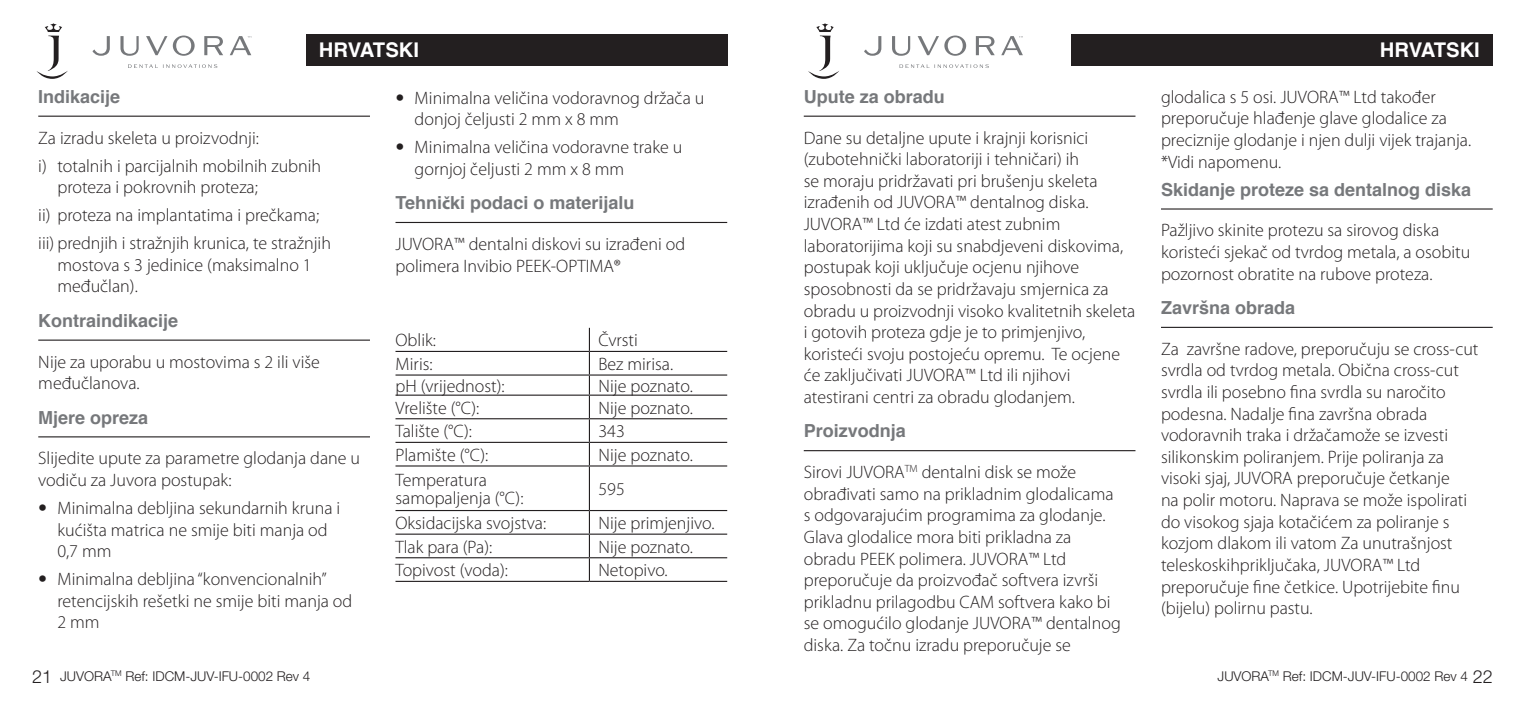
<style>
.page{position:relative;width:1531px;height:702px;background:#fff}
.page>*{position:absolute;margin:0;border:0;box-sizing:border-box;transform-origin:0 0}
.t1{font:700 20.25px "Helvetica";color:#fff}
.t2{font:300 18px/21.6px "Myriad Pro";color:#231f20}
.t3{font:700 18px "Helvetica";color:#76787b}
.t4{font:300 18px "Helvetica Neue";color:#231f20}
.t5{font:300 13.5px "Helvetica Neue";color:#231f20}
.t6{font:300 7.88px "Helvetica Neue";color:#231f20}
.s1{font-family:"Helvetica Neue"}
.s2{font-family:"Myriad Pro"}
</style>
<div class="page">
<svg style="left:128px;top:64px;width:89px;height:4px"></svg>
<svg style="left:37px;top:23px;width:31px;height:56px"></svg>
<svg style="left:92px;top:36px;width:159px;height:20px"></svg>
<svg style="left:899px;top:64px;width:90px;height:4px"></svg>
<svg style="left:808px;top:23px;width:31px;height:56px"></svg>
<svg style="left:864px;top:36px;width:159px;height:20px"></svg>
<div style="left:306px;top:34px;width:421px;height:32px;background:#231f20"></div>
<div style="left:1071px;top:34px;width:421px;height:32px;background:#231f20"></div>
<hr style="left:804px;top:116px;width:331px;height:1px;background:#231f20">
<hr style="left:804px;top:450px;width:331px;height:1px;background:#231f20">
<hr style="left:1161px;top:208px;width:331px;height:1px;background:#231f20">
<hr style="left:1161px;top:327px;width:331px;height:1px;background:#231f20">
<hr style="left:395px;top:351px;width:194px;height:1px;background:#231f20">
<hr style="left:395px;top:374px;width:194px;height:1px;background:#231f20">
<hr style="left:395px;top:394px;width:194px;height:1px;background:#231f20">
<hr style="left:395px;top:418px;width:194px;height:1px;background:#231f20">
<hr style="left:395px;top:442px;width:194px;height:1px;background:#231f20">
<hr style="left:395px;top:465px;width:194px;height:1px;background:#231f20">
<hr style="left:395px;top:510px;width:194px;height:1px;background:#231f20">
<hr style="left:395px;top:533px;width:194px;height:1px;background:#231f20">
<svg style="left:589px;top:328px;width:1px;height:137px"></svg>
<hr style="left:589px;top:466px;width:1px;height:44px;background:#231f20">
<hr style="left:589px;top:351px;width:138px;height:1px;background:#231f20">
<hr style="left:589px;top:374px;width:138px;height:1px;background:#231f20">
<hr style="left:589px;top:394px;width:138px;height:1px;background:#231f20">
<hr style="left:589px;top:418px;width:138px;height:1px;background:#231f20">
<hr style="left:589px;top:442px;width:138px;height:1px;background:#231f20">
<hr style="left:589px;top:465px;width:138px;height:1px;background:#231f20">
<hr style="left:589px;top:510px;width:138px;height:1px;background:#231f20">
<hr style="left:589px;top:533px;width:138px;height:1px;background:#231f20">
<hr style="left:395px;top:557px;width:194px;height:1px;background:#231f20">
<hr style="left:395px;top:580px;width:194px;height:2px;background:#231f20">
<svg style="left:589px;top:511px;width:1px;height:69px"></svg>
<hr style="left:589px;top:557px;width:138px;height:1px;background:#231f20">
<hr style="left:589px;top:580px;width:138px;height:2px;background:#231f20">
<hr style="left:38px;top:116px;width:332px;height:1px;background:#231f20">
<hr style="left:38px;top:339px;width:332px;height:1px;background:#231f20">
<hr style="left:38px;top:436px;width:332px;height:1px;background:#231f20">
<hr style="left:395px;top:222px;width:332px;height:1px;background:#231f20">
<p class="t1" style="left:319px;top:33px;width:90px">Hrvatski</p>
<p class="t2" style="left:415px;top:87px;width:291px;text-indent:-19px"><span class="s1">•</span> Minimalna veličina vodoravnog držača u donjoj čeljusti 2 mm x 8 mm</p>
<p class="t2" style="left:415px;top:137px;width:269px;text-indent:-19px"><span class="s1">•</span> Minimalna veličina vodoravne trake u gornjoj čeljusti 2 mm x 8 mm</p>
<p class="t3" style="left:395px;top:188px;width:240px">Tehni<span class="s2">č</span>ki podaci o materijalu</p>
<p class="t2" style="left:395px;top:233px;width:291px">JUVORA™ dentalni diskovi su izrađeni od polimera Invibio PEEK-OPTIMA®</p>
<p class="t3" style="left:38px;top:82px;width:84px">Indikacije</p>
<p class="t2" style="left:38px;top:124px;width:284px;line-height:27.9px">Za izradu skeleta u proizvodnji:<br>i) totalnih i parcijalnih mobilnih zubnih</p>
<p class="t2" style="left:38px;top:173px;width:294px;line-height:27.9px;text-indent:19px">proteza i pokrovnih proteza;<br>ii) proteza na implantatima i prečkama; iii) prednjih i stražnjih krunica, te stražnjih</p>
<p class="t2" style="left:57px;top:254px;width:256px">mostova s 3 jedinice (maksimalno 1 međučlan).</p>
<p class="t3" style="left:38px;top:306px;width:142px">Kontraindikacije</p>
<p class="t2" style="left:38px;top:351px;width:283px">Nije za uporabu u mostovima s 2 ili više međučlanova.</p>
<p class="t3" style="left:38px;top:402px;width:112px">Mjere opreza</p>
<p class="t2" style="left:38px;top:448px;width:323px">Slijedite upute za parametre glodanja dane u vodiču za Juvora postupak:</p>
<p class="t2" style="left:57px;top:497px;width:284px;text-indent:-19px"><span class="s1">•</span> Minimalna debljina sekundarnih kruna i kućišta matrica ne smije biti manja od<br>0,7 mm</p>
<p class="t2" style="left:57px;top:568px;width:296px;text-indent:-19px"><span class="s1">•</span> Minimalna debljina “konvencionalnih” retencijskih rešetki ne smije biti manja od<br>2 mm</p>
<p class="t2" style="left:395px;top:329px;width:42px">Oblik:</p>
<p class="t2" style="left:598px;top:329px;width:41px">Čvrsti</p>
<p class="t2" style="left:395px;top:353px;width:39px">Miris:</p>
<p class="t2" style="left:598px;top:353px;width:76px">Bez mirisa.</p>
<p class="t2" style="left:395px;top:375px;width:111px">pH (vrijednost):</p>
<p class="t2" style="left:598px;top:375px;width:96px">Nije poznato.</p>
<p class="t2" style="left:395px;top:397px;width:85px">Vrelište (°C):</p>
<p class="t2" style="left:598px;top:397px;width:96px">Nije poznato.</p>
<p class="t2" style="left:395px;top:421px;width:78px">Talište (°C):</p>
<p class="t2" style="left:598px;top:421px;width:28px">343</p>
<p class="t2" style="left:395px;top:444px;width:94px">Plamište (°C):</p>
<p class="t2" style="left:598px;top:444px;width:96px">Nije poznato.</p>
<p class="t2" style="left:395px;top:471px;width:129px;line-height:18px">Temperatura samopaljenja (°C):</p>
<p class="t2" style="left:598px;top:478px;width:28px">595</p>
<p class="t2" style="left:395px;top:512px;width:152px">Oksidacijska svojstva:</p>
<p class="t2" style="left:598px;top:512px;width:118px">Nije primjenjivo.</p>
<p class="t2" style="left:395px;top:536px;width:98px">Tlak para (Pa):</p>
<p class="t2" style="left:598px;top:536px;width:96px">Nije poznato.</p>
<p class="t2" style="left:395px;top:559px;width:114px">Topivost (voda):</p>
<p class="t2" style="left:598px;top:559px;width:71px">Netopivo.</p>
<p class="t3" style="left:804px;top:82px;width:143px">Upute za obradu</p>
<p class="t2" style="left:804px;top:127px;width:333px">Dane su detaljne upute i krajnji korisnici (zubotehnički laboratoriji i tehničari) ih<br>se moraju pridržavati pri brušenju skeleta izrađenih od JUVORA™ dentalnog diska.<br>JUVORA™ Ltd će izdati atest zubnim laboratorijima koji su snabdjeveni diskovima, postupak koji uključuje ocjenu njihove sposobnosti da se pridržavaju smjernica za obradu u proizvodnji visoko kvalitetnih skeleta i gotovih proteza gdje je to primjenjivo, koristeći svoju postojeću opremu. Te ocjene će zaključivati JUVORA™ Ltd ili njihovi atestirani centri za obradu glodanjem.</p>
<p class="t3" style="left:804px;top:416px;width:104px">Proizvodnja</p>
<p class="t2" style="left:804px;top:461px;width:318px">Sirovi JUVORA<sup>TM</sup> dentalni disk se može obrađivati samo na prikladnim glodalicama s odgovarajućim programima za glodanje.<br>Glava glodalice mora biti prikladna za obradu PEEK polimera. JUVORA™ Ltd preporučuje da proizvođač softvera izvrši prikladnu prilagodbu CAM softvera kako bi se omogućilo glodanje JUVORA™ dentalnog diska. Za točnu izradu preporučuje se</p>
<p class="t1" style="left:1380px;top:33px;width:90px">Hrvatski</p>
<p class="t2" style="left:1161px;top:86px;width:312px">glodalica s 5 osi. JUVORA™ Ltd također preporučuje hlađenje glave glodalice za preciznije glodanje i njen dulji vijek trajanja. *Vidi napomenu.</p>
<p class="t3" style="left:1161px;top:175px;width:312px">Skidanje proteze sa dentalnog diska</p>
<p class="t2" style="left:1161px;top:220px;width:311px">Pažljivo skinite protezu sa sirovog diska koristeći sjekač od tvrdog metala, a osobitu pozornost obratite na rubove proteza.</p>
<p class="t3" style="left:1161px;top:293px;width:136px">Završna obrada</p>
<p class="t2" style="left:1161px;top:338px;width:319px">Za završne radove, preporučuju se cross-cut svrdla od tvrdog metala. Obična cross-cut svrdla ili posebno fina svrdla su naročito podesna. Nadalje fina završna obrada vodoravnih traka i držačamože se izvesti silikonskim poliranjem. Prije poliranja za visoki sjaj, JUVORA preporučuje četkanje<br>na polir motoru. Naprava se može ispolirati do visokog sjaja kotačićem za poliranje s kozjom dlakom ili vatom Za unutrašnjost teleskoskihpriključaka, JUVORA™ Ltd preporučuje fine četkice. Upotrijebite finu (bijelu) polirnu pastu.</p>
<p class="t4" style="left:32px;top:665px;width:22px">21</p>
<p class="t5" style="left:1217px;top:667px;width:53px">JUVORA</p>
<p class="t4" style="left:1472px;top:665px;width:22px">22</p>
<p class="t5" style="left:60px;top:667px;width:252px">JUVORA<sup>TM</sup> Ref: IDCM-JUV-IFU-0002 Rev 4</p>
<p class="t5" style="left:1283px;top:667px;width:187px">Ref: IDCM-JUV-IFU-0002 Rev 4</p>
<p class="t6" style="left:1268px;top:668px;width:12px">TM</p>
</div>
